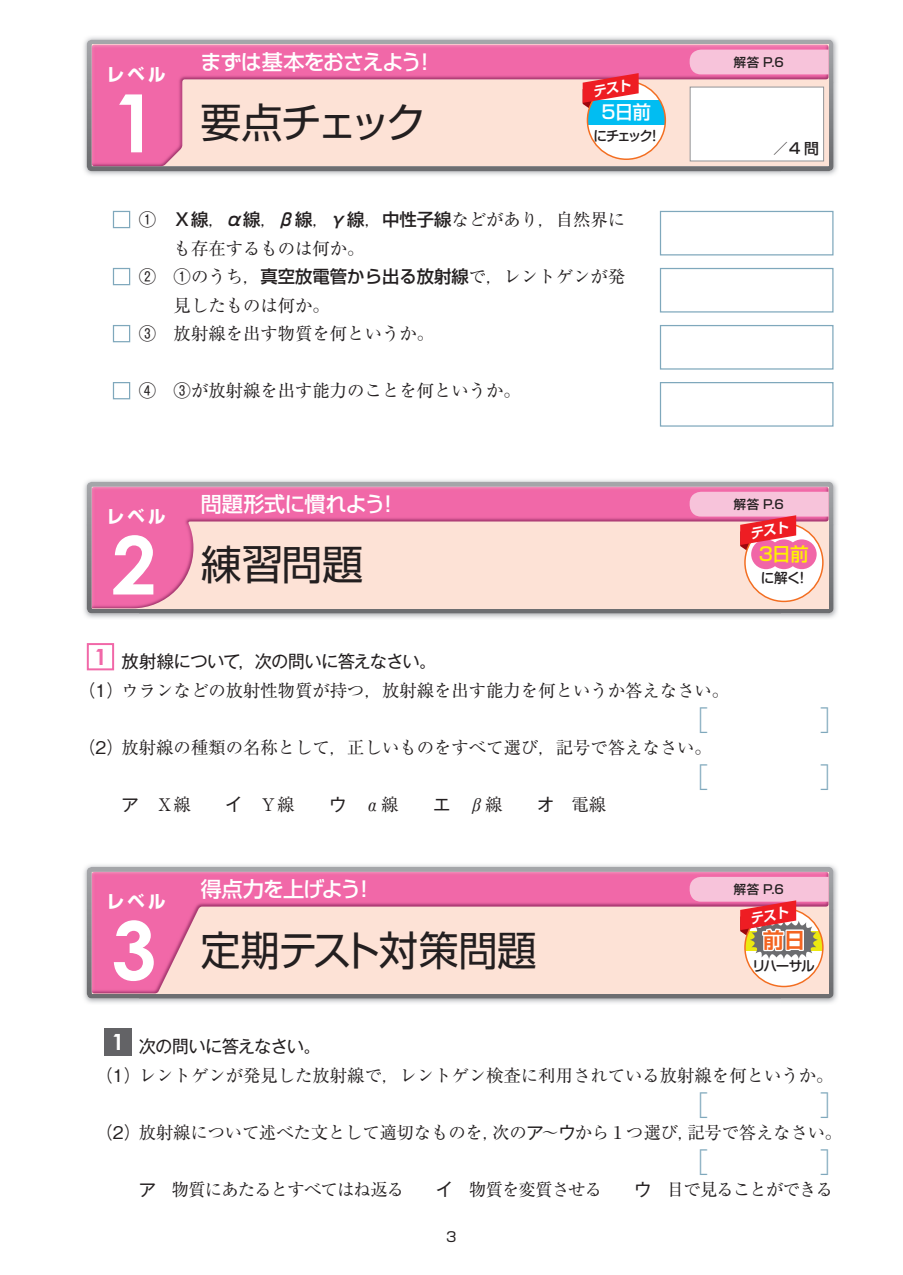
<style>
.page{position:relative;width:903px;height:1275px;background:#fff}
.page>*{position:absolute;margin:0;border:0;box-sizing:border-box;transform-origin:0 0}
.t1{font:40.95px "Shin Go Pro";letter-spacing:-.035em;color:#231f20}
.t2{font:40.95px "Shin Go Pro";letter-spacing:-.035em;color:#231f20;scale:.96 1}
.t3{font:28.53px "Ryumin Pro";color:#7fa8bc}
.t4{font:700 22.4px "Century Gothic";color:#f168a8}
.t5{font:700 22.4px "Century Gothic";color:#fff}
.t6{font:500 21px "Shin Go Pro";letter-spacing:-.04em;color:#fff}
.t7{font:700 21px "Shin Go Pro De";color:#f36421}
.t8{font:500 18.55px "Shin Go Pro";color:#fff}
.t9{font:500 18.55px "Shin Go Pro";color:#fff101}
.t10{font:17.32px/28.5px "Ryumin Pro";color:#231f20}
.t11{font:17.32px "Ryumin Pro";letter-spacing:-.05em;color:#231f20}
.t12{font:17.32px "Gothic MB101 Pro";letter-spacing:-.045em;color:#231f20}
.t13{font:700 17.32px "Shin Go Pro";letter-spacing:.19em;color:#fff}
.t14{font:500 14.88px "Shin Go Pro";color:#231f20}
.t15{font:500 13.65px "Shin M Go Pro";letter-spacing:-.08em;color:#231f20}
.t16{font:13.65px "Shin Go Pro";color:#231f20}
.t17{font:500 12.42px "Shin Go Pro";color:#231f20}
.s1{font-family:"Century Gothic";font-weight:700;font-size:80.67px;color:#fff}
.s2{font-family:"Shin Go Pro";font-weight:500}
.s3{font-family:"Gothic MB101 Pro"}
.s4{font-family:"Gothic BBB Pro";font-weight:500}
</style>
<div class="page">
<img style="left:84px;top:37px;width:754px;height:45px">
<img style="left:84px;top:82px;width:55px;height:93px">
<img style="left:781px;top:82px;width:57px;height:93px">
<svg style="left:87px;top:40px;width:746px;height:131px;background:#938f92"></svg>
<img style="left:92px;top:45px;width:736px;height:121px">
<div style="left:690px;top:87px;width:134px;height:74px;background:#fff;border:1px solid #939598"></div>
<div style="left:690px;top:50px;width:138px;height:24px;background:#f7c3da"></div>
<div style="left:587px;top:81px;width:78px;height:78px;background:#fff;border-radius:50%"></div>
<div style="left:587px;top:100px;width:78px;height:25px;background:#01bdf2"></div>
<div style="left:113px;top:211px;width:17px;height:17px;border:1px solid #7fa8bc"></div>
<div style="left:660px;top:211px;width:173px;height:44px;border:1px solid #7fa8bc"></div>
<div style="left:113px;top:268px;width:17px;height:17px;border:1px solid #7fa8bc"></div>
<div style="left:660px;top:268px;width:173px;height:45px;border:1px solid #7fa8bc"></div>
<div style="left:113px;top:325px;width:17px;height:17px;border:1px solid #7fa8bc"></div>
<div style="left:660px;top:325px;width:173px;height:45px;border:1px solid #7fa8bc"></div>
<div style="left:113px;top:382px;width:17px;height:17px;border:1px solid #7fa8bc"></div>
<div style="left:660px;top:382px;width:173px;height:45px;border:1px solid #7fa8bc"></div>
<img style="left:84px;top:480px;width:754px;height:45px">
<img style="left:84px;top:525px;width:55px;height:93px">
<img style="left:781px;top:525px;width:57px;height:93px">
<svg style="left:87px;top:482px;width:746px;height:131px;background:#989497"></svg>
<img style="left:92px;top:487px;width:736px;height:121px">
<div style="left:745px;top:523px;width:78px;height:78px;background:#fff;border-radius:50%"></div>
<div style="left:87px;top:643px;width:27px;height:27px;border:2px solid #f168a8"></div>
<img style="left:84px;top:865px;width:754px;height:45px">
<img style="left:84px;top:910px;width:55px;height:93px">
<img style="left:781px;top:910px;width:57px;height:93px">
<svg style="left:87px;top:867px;width:746px;height:131px;background:#969396"></svg>
<img style="left:92px;top:872px;width:736px;height:121px">
<div style="left:745px;top:909px;width:78px;height:77px;background:#fff;border-radius:50%"></div>
<div style="left:104px;top:1028px;width:27px;height:27px;background:#636366"></div>
<svg style="left:583px;top:73px;width:56px;height:63px"></svg>
<svg style="left:690px;top:492px;width:138px;height:86px;background:#f5aebd"></svg>
<svg style="left:690px;top:877px;width:138px;height:91px"></svg>
<p class="t6" style="left:201px;top:45px;width:236px">まずは基本をおさえよう！</p>
<h1 class="t1" style="left:112px;top:89px;width:316px"><span class="s1">1</span> 要点チェック</h1>
<p class="t13" style="left:107px;top:61px;width:60px">レベル</p>
<p class="t8" style="left:601px;top:97px;width:51px">5日前</p>
<p class="t15" style="left:593px;top:125px;width:69px">にチェック！</p>
<p class="t12" style="left:139px;top:205px;width:19px">①</p>
<p class="t12" style="left:139px;top:262px;width:19px">②</p>
<p class="t12" style="left:139px;top:319px;width:19px">③</p>
<p class="t12" style="left:139px;top:376px;width:19px">④</p>
<p class="t10" style="left:174px;top:204px;width:453px"><span class="s2">Ｘ線</span>，<span class="s2">α線</span>，<span class="s2">β線</span>，<span class="s2">γ線</span>，<span class="s2">中性子線</span>などがあり，自然界にも存在するものは何か。<br><span class="s3">①</span>のうち，<span class="s2">真空放電管から出る放射線</span>で，レントゲンが発見したものは何か。<br>放射線を出す物質を何というか。</p>
<p class="t10" style="left:174px;top:375px;width:349px"><span class="s3">③</span>が放射線を出す能力のことを何というか。</p>
<p class="t17" style="left:734px;top:52px;width:51px">解答 P.6</p>
<p class="t14" style="left:773px;top:137px;width:47px">／4問</p>
<p class="t6" style="left:201px;top:487px;width:199px">問題形式に慣れよう！</p>
<h1 class="t1" style="left:112px;top:531px;width:253px"><span class="s1">2</span> 練習問題</h1>
<p class="t13" style="left:107px;top:503px;width:60px">レベル</p>
<p class="t17" style="left:734px;top:494px;width:51px">解答 P.6</p>
<p class="t9" style="left:759px;top:539px;width:51px">3日前</p>
<p class="t15" style="left:761px;top:567px;width:49px">に解く！</p>
<p class="t4" style="left:94px;top:642px;width:14px">1</p>
<p class="t12" style="left:121px;top:647px;width:317px">放射線について，次の問いに答えなさい。</p>
<p class="t10" style="left:78px;top:675px;width:653px"><span class="s4">（1）</span>ウランなどの放射性物質が持つ，放射線を出す能力を何というか答えなさい。</p>
<h2 class="t3" style="left:680px;top:698px;width:30px">［</h2>
<h2 class="t3" style="left:819px;top:698px;width:30px">］</h2>
<h2 class="t3" style="left:680px;top:755px;width:30px">［</h2>
<h2 class="t3" style="left:819px;top:755px;width:30px">］</h2>
<p class="t10" style="left:78px;top:732px;width:635px"><span class="s4">（2）</span>放射線の種類の名称として，正しいものをすべて選び，記号で答えなさい。</p>
<p class="t10" style="left:121px;top:789px;width:71px"><span class="s3">ア</span> Ｘ線</p>
<p class="t10" style="left:225px;top:789px;width:71px"><span class="s3">イ</span> Ｙ線</p>
<p class="t10" style="left:329px;top:789px;width:71px"><span class="s3">ウ</span> α線</p>
<p class="t10" style="left:433px;top:789px;width:71px"><span class="s3">エ</span> β線</p>
<p class="t10" style="left:537px;top:789px;width:71px"><span class="s3">オ</span> 電線</p>
<p class="t6" style="left:201px;top:872px;width:175px">得点力を上げよう！</p>
<h1 class="t2" style="left:111px;top:916px;width:444px"><span class="s1">3</span> 定期テスト対策問題</h1>
<p class="t13" style="left:107px;top:888px;width:60px">レベル</p>
<p class="t17" style="left:734px;top:879px;width:51px">解答 P.6</p>
<p class="t7" style="left:763px;top:923px;width:44px">前日</p>
<p class="t15" style="left:752px;top:954px;width:64px">リハーサル</p>
<p class="t5" style="left:112px;top:1028px;width:14px">1</p>
<p class="t12" style="left:139px;top:1032px;width:183px">次の問いに答えなさい。</p>
<p class="t10" style="left:95px;top:1060px;width:739px"><span class="s4">（1）</span>レントゲンが発見した放射線で，レントゲン検査に利用されている放射線を何というか。</p>
<h2 class="t3" style="left:680px;top:1083px;width:30px">［</h2>
<h2 class="t3" style="left:819px;top:1083px;width:30px">］</h2>
<h2 class="t3" style="left:680px;top:1140px;width:30px">［</h2>
<h2 class="t3" style="left:819px;top:1140px;width:30px">］</h2>
<p class="t10" style="left:95px;top:1117px;width:748px"><span class="s4">（2）</span>放射線について述べた文として適切なものを，次の<span class="s3">ア</span>～<span class="s3">ウ</span>から１つ選び，記号で答えなさい。</p>
<p class="t11" style="left:139px;top:1176px;width:267px"><span class="s3">ア</span> 物質にあたるとすべてはね返る</p>
<p class="t11" style="left:436px;top:1176px;width:167px"><span class="s3">イ</span> 物質を変質させる</p>
<p class="t11" style="left:634px;top:1176px;width:201px"><span class="s3">ウ</span> 目で見ることができる</p>
<p class="t16" style="left:446px;top:1226px;width:12px">3</p>
</div>
